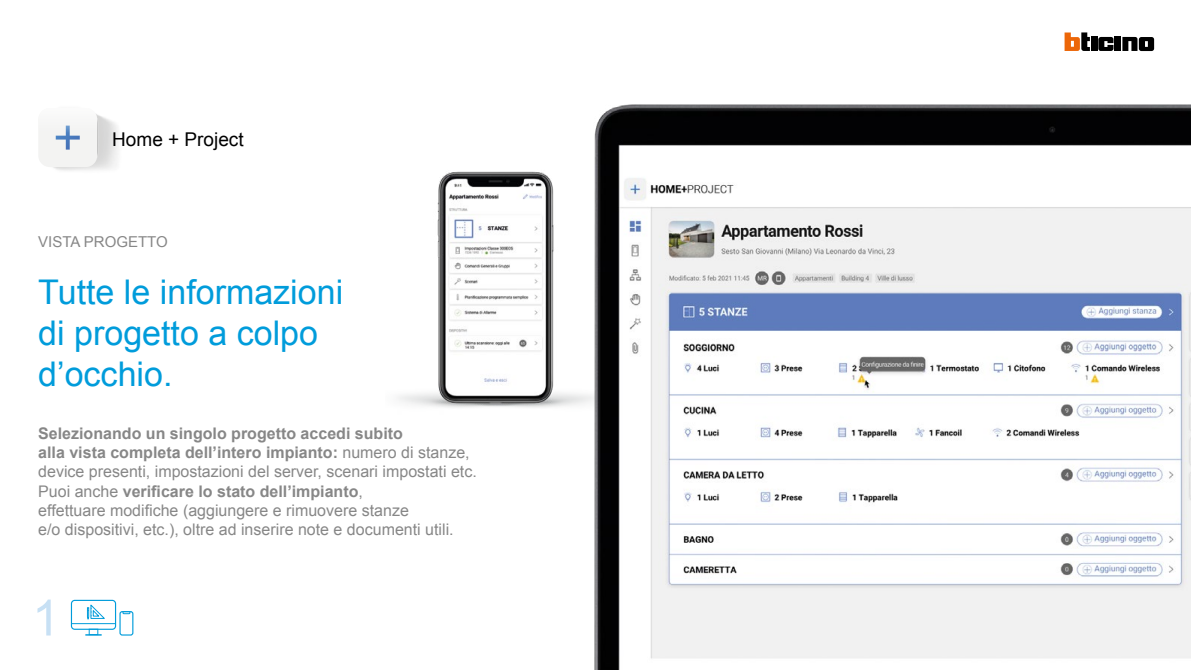
<style>
.page{position:relative;width:1191px;height:670px;background:#fff}
.page>*{position:absolute;margin:0;border:0;box-sizing:border-box;transform-origin:0 0}
.t1{font:50px "Arial";color:#c7e0f4}
.t2{font:34px/40.8px "Arial";color:#009cdb}
.t3{font:19px "Arial";color:#000}
.t4{font:16px/19.2px "Arial";color:#878787}
.t5{font:15px "Arial";color:#878787}
.s1{font-weight:700}
</style>
<div class="page">
<img style="left:398px;top:171px;width:143px;height:237px">
<div style="left:1091px;top:37px;width:6px;height:14px;background:#000"></div>
<div style="left:1114px;top:37px;width:7px;height:14px;background:#000"></div>
<svg style="left:1064px;top:32px;width:26px;height:19px"></svg>
<svg style="left:1098px;top:37px;width:15px;height:14px"></svg>
<svg style="left:1122px;top:37px;width:32px;height:14px"></svg>
<img style="left:541px;top:104px;width:650px;height:566px">
<div style="left:71px;top:600px;width:45px;height:30px;border:1px solid #009cdb;border-radius:3px"></div>
<hr style="left:71px;top:623px;width:44px;height:1px;background:#009cdb">
<div style="left:89px;top:628px;width:9px;height:7px;border:1px solid #009cdb"></div>
<div style="left:119px;top:611px;width:14px;height:24px;border:1px solid #009cdb;border-radius:2px"></div>
<svg style="left:122px;top:611px;width:8px;height:3px"></svg>
<svg style="left:87px;top:604px;width:18px;height:16px"></svg>
<img style="left:53px;top:114px;width:65px;height:57px">
<svg style="left:38px;top:108px;width:59px;height:58px;fill:#f3f3f2"></svg>
<p class="t3" style="left:112px;top:127px;width:133px">Home + Project</p>
<p class="t5" style="left:38px;top:231px;width:131px">VISTA PROGETTO</p>
<h2 class="t2" style="left:38px;top:272px;width:306px">Tutte le informazioni di progetto a colpo d’occhio.</h2>
<p class="t4" style="left:38px;top:424px;width:440px"><span class="s1">Selezionando un singolo progetto accedi subito<br>alla vista completa dell’intero impianto:</span> numero di stanze, device presenti, impostazioni del server, scenari impostati etc.<br>Puoi anche <span class="s1">verificare lo stato dell’impianto</span>,<br>effettuare modifiche (aggiungere e rimuovere stanze<br>e/o dispositivi, etc.), oltre ad inserire note e documenti utili.</p>
<h1 class="t1" style="left:32px;top:585px;width:29px">1</h1>
</div>
